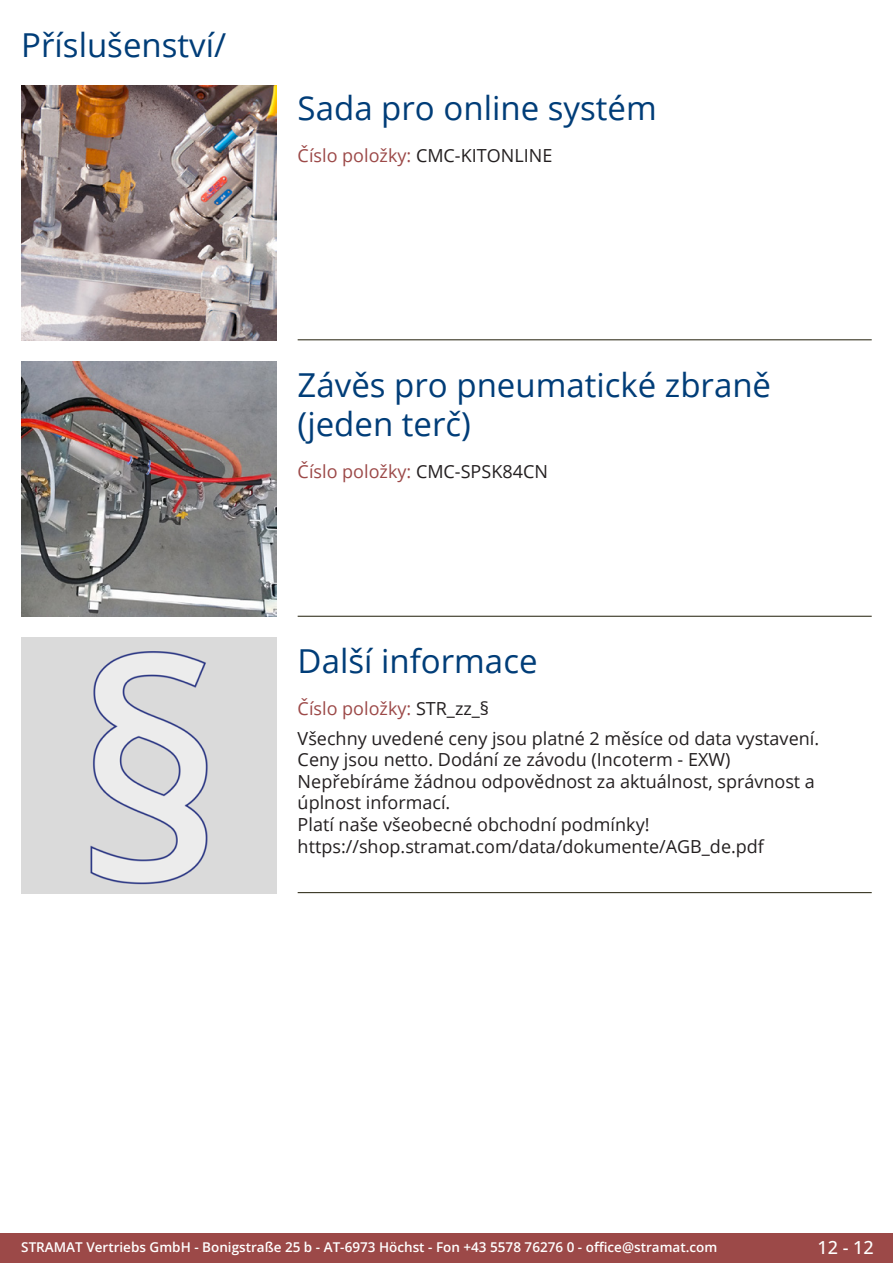
<style>
.page{position:relative;width:893px;height:1263px;background:#fff}
.page>*{position:absolute;margin:0;border:0;box-sizing:border-box;transform-origin:0 0}
.Produkttitel{font:33px/39.6px "Open Sans";color:#003d78}
.RastTitel{font:33px "Open Sans";color:#003d78}
.Beschreibung_Text{font:18px/21.6px "Open Sans";color:#231f20}
.TechDaten_Überschrif{font:18px "Open Sans";color:#9c4948}
.t1{font:500 18px "Open Sans";color:#fff}
.t2{font:600 13.5px "Open Sans";color:#fff}
.s1{color:#231f20}
</style>
<div class="page">
<div style="left:0;top:1233px;width:893px;height:30px;background:#9c4948"></div>
<hr style="left:298px;top:340px;width:574px;height:1px;background:#201d08">
<hr style="left:298px;top:616px;width:574px;height:1px;background:#201d08">
<hr style="left:298px;top:892px;width:574px;height:1px;background:#201d08">
<img style="left:21px;top:85px;width:255px;height:255px">
<img style="left:21px;top:361px;width:255px;height:256px">
<img style="left:21px;top:638px;width:255px;height:255px">
<p class="RastTitel" style="left:21px;top:22px;width:206px">Příslušenství/</p>
<p class="Produkttitel" style="left:298px;top:88px;width:361px">Sada pro online systém</p>
<p class="TechDaten_Überschrif" style="left:298px;top:143px;width:256px">Číslo položky: <span class="s1">CMC-KITONLINE</span></p>
<p class="Produkttitel" style="left:298px;top:364px;width:475px">Závěs pro pneumatické zbraně (jeden terč)</p>
<p class="TechDaten_Überschrif" style="left:298px;top:459px;width:252px">Číslo položky: <span class="s1">CMC-SPSK84CN</span></p>
<p class="Produkttitel" style="left:298px;top:640px;width:241px">Další informace</p>
<p class="TechDaten_Überschrif" style="left:298px;top:696px;width:193px">Číslo položky: <span class="s1">STR_zz_§</span></p>
<p class="Beschreibung_Text" style="left:298px;top:727px;width:523px">Všechny uvedené ceny jsou platné 2 měsíce od data vystavení.<br>Ceny jsou netto. Dodání ze závodu (Incoterm - EXW)<br>Nepřebíráme žádnou odpovědnost za aktuálnost, správnost a úplnost informací.<br>Platí naše všeobecné obchodní podmínky! https://shop.stramat.com/data/dokumente/AGB_de.pdf</p>
<p class="t2" style="left:21px;top:1238px;width:698px">STRAMAT Vertriebs GmbH - Bonigstraße 25 b - AT-6973 Höchst - Fon +43 5578 76276 0 - office@stramat.com</p>
<p class="t1" style="left:817px;top:1234px;width:58px">12 - 12</p>
</div>
